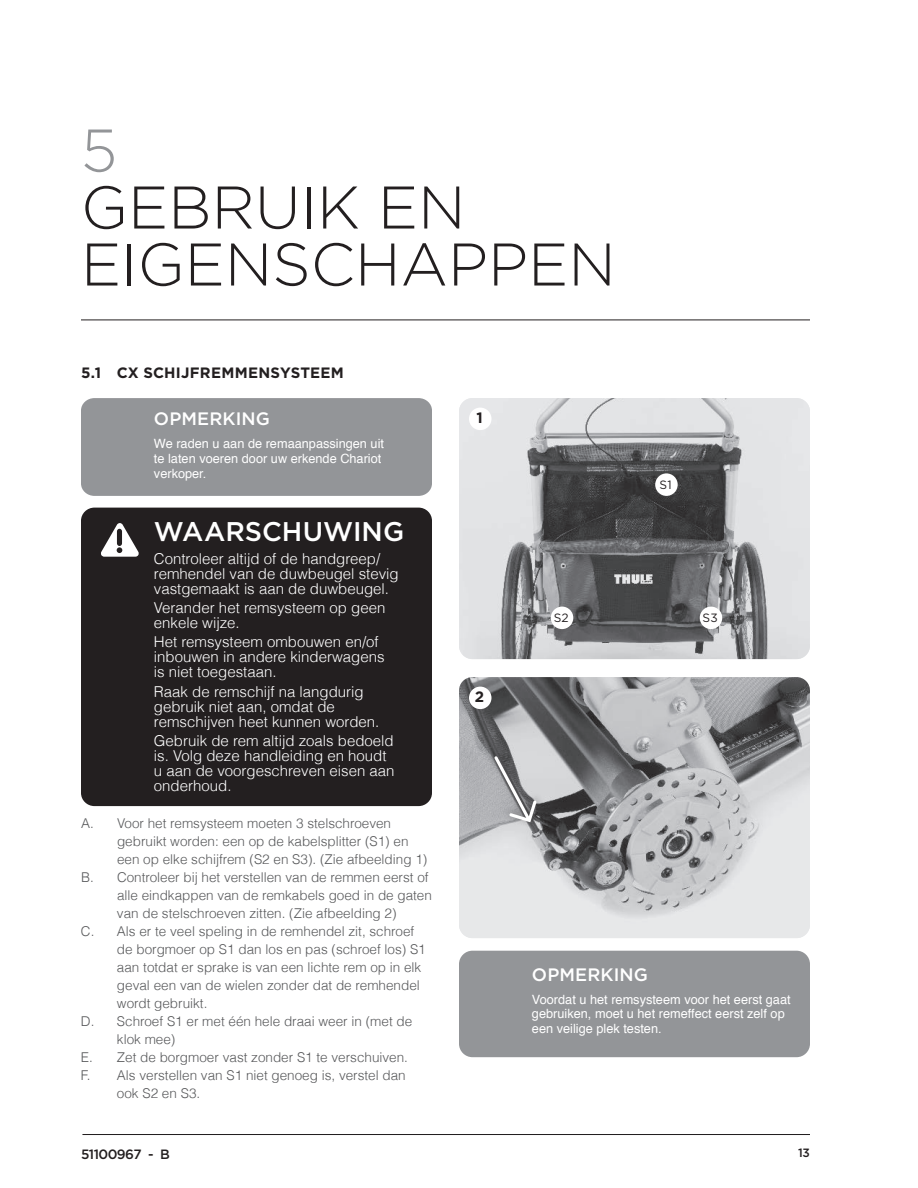
<style>
.page{position:relative;width:918px;height:1188px;background:#fff}
.page>*{position:absolute;margin:0;border:0;box-sizing:border-box;transform-origin:0 0}
.t1{font:300 60px/57px "Gotham";color:#231f20}
.t2{font:300 60px "Gotham";color:#939598}
.t3{font:500 27px "Gotham";letter-spacing:-.005em;color:#fff}
.t4{font:500 18px "Gotham";letter-spacing:.005em;color:#fff}
.t5{font:300 15px/15px "Helvetica";color:#fff}
.t6{font:700 15px "Gotham";color:#231f20}
.t7{font:300 13.5px "Helvetica";color:#57585a}
.t8{font:500 13.5px "Thule";letter-spacing:-.04em;color:#231f20}
.t9{font:12.75px/15px "Helvetica";color:#fff}
.t10{font:12px "Gotham";color:#231f20}
.t11{font:500 12px "Thule";color:#231f20}
</style>
<div class="page">
<hr style="left:82px;top:1134px;width:728px;height:1px;background:#231f20">
<hr style="left:81px;top:320px;width:729px;height:1px;background:#231f20">
<div style="left:81px;top:508px;width:351px;height:298px;background:#231f20;border-radius:13px"></div>
<svg style="left:101px;top:523px;width:38px;height:34px"></svg>
<img style="left:459px;top:677px;width:351px;height:261px">
<div style="left:469px;top:687px;width:23px;height:22px;background:#fff;border-radius:50%"></div>
<img style="left:459px;top:398px;width:351px;height:261px">
<div style="left:469px;top:408px;width:23px;height:22px;background:#fff;border-radius:50%"></div>
<div style="left:655px;top:473px;width:23px;height:23px;background:#fff;border-radius:50%"></div>
<div style="left:551px;top:607px;width:22px;height:22px;background:#fff;border-radius:50%"></div>
<div style="left:700px;top:607px;width:22px;height:22px;background:#fff;border-radius:50%"></div>
<div style="left:81px;top:398px;width:351px;height:98px;background:#939598;border-radius:13px"></div>
<div style="left:459px;top:951px;width:351px;height:106px;background:#939598;border-radius:13px"></div>
<svg style="left:472px;top:739px;width:82px;height:101px;background:#aaabad"></svg>
<h1 class="t2" style="left:81px;top:118px;width:38px">5</h1>
<h1 class="t1" style="left:81px;top:178px;width:536px">GEBRUIK EN<br>EIGENSCHAPPEN</h1>
<p class="t6" style="left:81px;top:364px;width:74px">5.1 CX SCH</p>
<p class="t6" style="left:176px;top:364px;width:17px">IJFREMMENSYSTEEM</p>
<h3 class="t4" style="left:154px;top:409px;width:118px">OPMERKING</h3>
<p class="t9" style="left:154px;top:436px;width:232px">We raden u aan de remaanpassingen uit te laten voeren door uw erkende Chariot verkoper.</p>
<h2 class="t3" style="left:154px;top:516px;width:252px">WAARSCHUWING</h2>
<p class="t5" style="left:154px;top:551px;width:246px">Controleer altijd of de handgreep/ remhendel van de duwbeugel stevig vastgemaakt is aan de duwbeugel.</p>
<p class="t5" style="left:154px;top:600px;width:233px">Verander het remsysteem op geen enkele wijze.</p>
<p class="t5" style="left:154px;top:634px;width:232px">Het remsysteem ombouwen en/of inbouwen in andere kinderwagens is niet toegestaan.</p>
<p class="t5" style="left:154px;top:684px;width:227px">Raak de remschijf na langdurig gebruik niet aan, omdat de remschijven heet kunnen worden.</p>
<p class="t5" style="left:154px;top:733px;width:242px">Gebruik de rem altijd zoals bedoeld is. Volg deze handleiding en houdt u aan de voorgeschreven eisen aan onderhoud.</p>
<p class="t7" style="left:81px;top:815px;width:312px">A. Voor het remsysteem moeten 3 stelschroeven</p>
<p class="t7" style="left:117px;top:833px;width:293px">gebruikt worden: een op de kabelsplitter (S1) en</p>
<p class="t7" style="left:117px;top:851px;width:312px">een op elke schijfrem (S2 en S3). (Zie afbeelding 1)</p>
<p class="t7" style="left:81px;top:869px;width:349px">B. Controleer bij het verstellen van de remmen eerst of</p>
<p class="t7" style="left:117px;top:887px;width:316px">alle eindkappen van de remkabels goed in de gaten</p>
<p class="t7" style="left:117px;top:905px;width:281px">van de stelschroeven zitten. (Zie afbeelding 2)</p>
<p class="t7" style="left:81px;top:923px;width:335px">C. Als er te veel speling in de remhendel zit, schroef</p>
<p class="t7" style="left:117px;top:941px;width:310px">de borgmoer op S1 dan los en pas (schroef los) S1</p>
<p class="t7" style="left:117px;top:959px;width:306px">aan totdat er sprake is van een lichte rem op in elk</p>
<p class="t7" style="left:117px;top:977px;width:304px">geval een van de wielen zonder dat de remhendel</p>
<p class="t7" style="left:117px;top:995px;width:92px">wordt gebruikt.</p>
<p class="t7" style="left:81px;top:1013px;width:333px">D. Schroef S1 er met één hele draai weer in (met de</p>
<p class="t7" style="left:117px;top:1031px;width:60px">klok mee)</p>
<p class="t7" style="left:81px;top:1049px;width:329px">E. Zet de borgmoer vast zonder S1 te verschuiven.</p>
<p class="t7" style="left:81px;top:1067px;width:326px">F. Als verstellen van S1 niet genoeg is, verstel dan</p>
<p class="t7" style="left:117px;top:1085px;width:85px">ook S2 en S3.</p>
<p class="t6" style="left:476px;top:409px;width:8px">1</p>
<p class="t6" style="left:475px;top:688px;width:11px">2</p>
<p class="t10" style="left:660px;top:478px;width:14px">S1</p>
<p class="t10" style="left:554px;top:611px;width:17px">S2</p>
<p class="t10" style="left:703px;top:611px;width:17px">S3</p>
<h3 class="t4" style="left:532px;top:964px;width:118px">OPMERKING</h3>
<p class="t9" style="left:532px;top:992px;width:260px">Voordat u het remsysteem voor het eerst gaat gebruiken, moet u het remeffect eerst zelf op een veilige plek testen.</p>
<p class="t8" style="left:81px;top:1145px;width:90px">51100967 - B</p>
<p class="t11" style="left:798px;top:1145px;width:13px">13</p>
</div>
